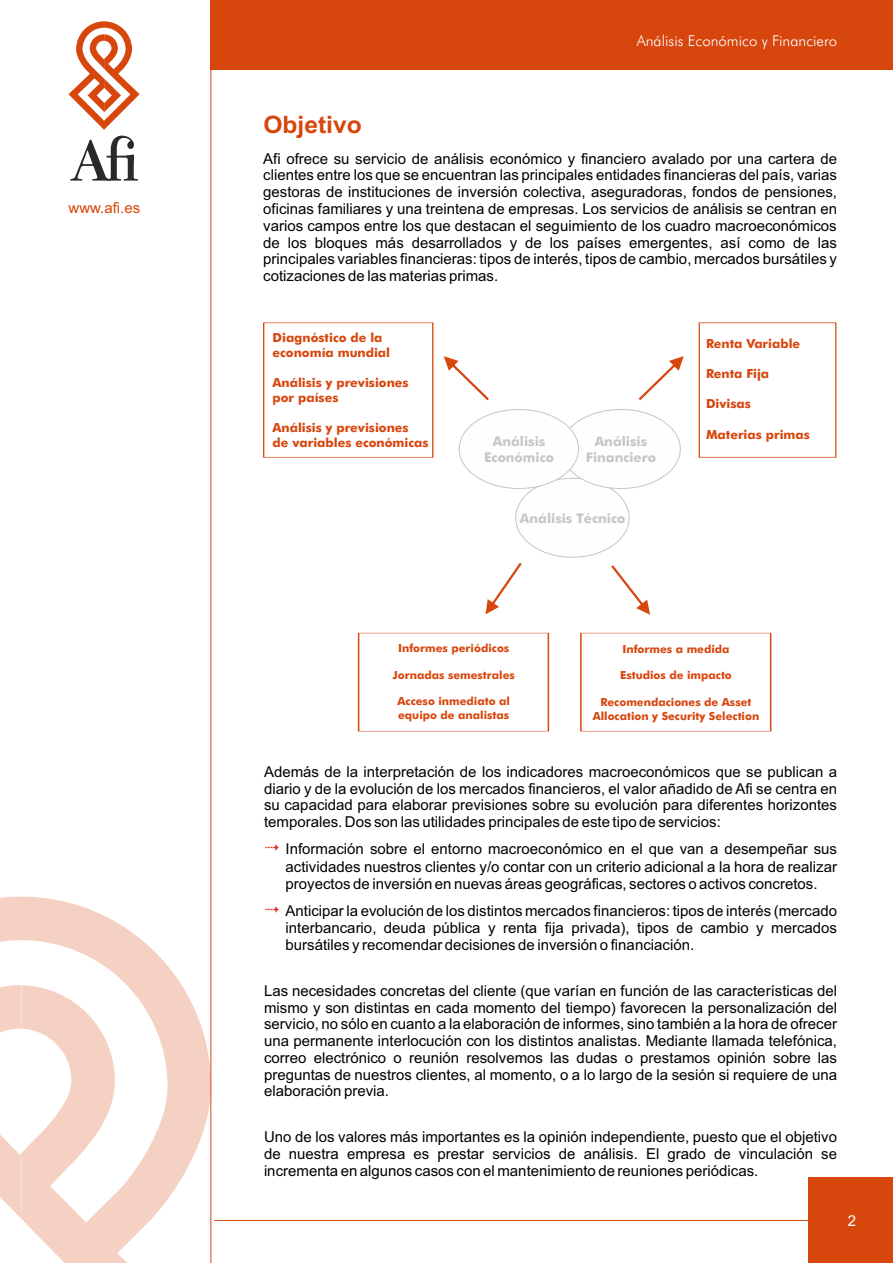
<style>
.page{position:relative;width:893px;height:1263px;background:#fff}
.page>*{position:absolute;margin:0;border:0;box-sizing:border-box;transform-origin:0 0}
.t1{font:700 24px "Arial";color:#d7460d}
.t2{font:15px/16.8px "Arial";color:#000;text-align:justify}
.t3{font:300 15px "Futura BT";color:#fefefe}
.t4{font:15px "Arial";color:#d7460d}
.t5{font:15px "Arial";color:#fefefe}
.t6{font:700 13.35px/15.9px "Futura BT";color:#c5c6c6;text-align:center}
.t7{font:700 12.6px/15px "Futura BT";color:#d7460d}
.t8{font:700 11.1px/13.4px "Futura BT";color:#d7460d;text-align:center}
.s1{color:#e42d24}
</style>
<div class="page">
<div style="left:211px;top:0;width:682px;height:69px;background:#d7460d"></div>
<hr style="left:211px;top:0;width:1px;height:1263px;background:#d7460d">
<div style="left:808px;top:1178px;width:85px;height:85px;background:#d7460d"></div>
<hr style="left:214px;top:1220px;width:600px;height:1px;background:#d7460d">
<div style="left:263px;top:323px;width:170px;height:134px;border:1px solid #d7460d"></div>
<div style="left:699px;top:323px;width:137px;height:134px;border:1px solid #d7460d"></div>
<div style="left:358px;top:633px;width:191px;height:98px;border:1px solid #d7460d"></div>
<div style="left:515px;top:478px;width:114px;height:79px;background:#fefefe;border:1px solid #c5c6c6;border-radius:50%"></div>
<div style="left:561px;top:409px;width:119px;height:80px;background:#fefefe;border:1px solid #c5c6c6;border-radius:50%"></div>
<div style="left:459px;top:409px;width:120px;height:80px;background:#fefefe;border:1px solid #c5c6c6;border-radius:50%"></div>
<svg style="left:485px;top:563px;width:37px;height:51px"></svg>
<svg style="left:444px;top:356px;width:45px;height:44px"></svg>
<svg style="left:639px;top:356px;width:45px;height:44px"></svg>
<svg style="left:611px;top:565px;width:39px;height:50px"></svg>
<svg style="left:0;top:896px;width:215px;height:367px"></svg>
<svg style="left:70px;top:136px;width:68px;height:45px"></svg>
<svg style="left:69px;top:21px;width:71px;height:109px"></svg>
<p class="t4" style="left:68px;top:202px;width:73px">www.afi.es</p>
<h1 class="t1" style="left:263px;top:116px;width:100px">Objetivo</h1>
<p class="t3" style="left:637px;top:34px;width:202px">Análisis Económico y Financiero</p>
<p class="t2" style="left:263px;top:151px;width:575px">Afi ofrece su servicio de análisis económico y financiero avalado por una cartera de clientes entre los que se encuentran las principales entidades financieras del país, varias gestoras de instituciones de inversión colectiva, aseguradoras, fondos de pensiones, oficinas familiares y una treintena de empresas. Los servicios de análisis se centran en varios campos entre los que destacan el seguimiento de los cuadro macroeconómicos de los bloques más desarrollados y de los países emergentes, así como de las principales variables financieras: tipos de interés, tipos de cambio, mercados bursátiles y cotizaciones de las materias primas.</p>
<p class="t7" style="left:272px;top:331px;width:119px">Diagnóstico de la economía mundial</p>
<p class="t7" style="left:272px;top:376px;width:138px">Análisis y previsiones por países</p>
<p class="t7" style="left:272px;top:421px;width:158px">Análisis y previsiones<br>de variables económicas</p>
<p class="t6" style="left:484px;top:434px;width:72px">Análisis<br>Económico</p>
<p class="t6" style="left:586px;top:434px;width:72px">Análisis<br>Financiero</p>
<p class="t6" style="left:520px;top:511px;width:107px">Análisis Técnico</p>
<p class="t7" style="left:706px;top:337px;width:96px">Renta Variable</p>
<p class="t7" style="left:706px;top:368px;width:65px">Renta Fija</p>
<p class="t7" style="left:706px;top:398px;width:46px">Divisas</p>
<p class="t7" style="left:706px;top:428px;width:105px">Materias primas</p>
<p class="t8" style="left:398px;top:642px;width:113px">Informes periódicos</p>
<p class="t8" style="left:392px;top:669px;width:124px">Jornadas semestrales</p>
<p class="t8" style="left:397px;top:696px;width:114px;text-align:left">Acceso inmediato al equipo de analistas</p>
<p class="t8" style="left:622px;top:643px;width:109px">Informes a medida</p>
<p class="t8" style="left:620px;top:670px;width:113px">Estudios de impacto</p>
<p class="t8" style="left:593px;top:697px;width:168px">Recomendaciones de Asset<br>Allocation y Security Selection</p>
<p class="t2" style="left:264px;top:765px;width:575px">Además de la interpretación de los indicadores macroeconómicos que se publican a diario y de la evolución de los mercados financieros, el valor añadido de Afi se centra en su capacidad para elaborar previsiones sobre su evolución para diferentes horizontes temporales. Dos son las utilidades principales de este tipo de servicios:</p>
<p class="t2" style="left:286px;top:842px;width:553px;text-indent:-22px"><span class="s1">✔</span> Información sobre el entorno macroeconómico en el que van a desempeñar sus actividades nuestros clientes y/o contar con un criterio adicional a la hora de realizar proyectos de inversión en nuevas áreas geográficas, sectores o activos concretos.</p>
<p class="t2" style="left:286px;top:903px;width:553px;text-indent:-22px"><span class="s1">✔</span> Anticipar la evolución de los distintos mercados financieros: tipos de interés (mercado interbancario, deuda pública y renta fija privada), tipos de cambio y mercados bursátiles y recomendar decisiones de inversión o financiación.</p>
<p class="t2" style="left:264px;top:983px;width:575px">Las necesidades concretas del cliente (que varían en función de las características del mismo y son distintas en cada momento del tiempo) favorecen la personalización del servicio, no sólo en cuanto a la elaboración de informes, sino también a la hora de ofrecer una permanente interlocución con los distintos analistas. Mediante llamada telefónica, correo electrónico o reunión resolvemos las dudas o prestamos opinión sobre las preguntas de nuestros clientes, al momento, o a lo largo de la sesión si requiere de una elaboración previa.</p>
<p class="t2" style="left:264px;top:1130px;width:575px">Uno de los valores más importantes es la opinión independiente, puesto que el objetivo de nuestra empresa es prestar servicios de análisis. El grado de vinculación se incrementa en algunos casos con el mantenimiento de reuniones periódicas.</p>
<p class="t5" style="left:848px;top:1215px;width:10px">2</p>
</div>
